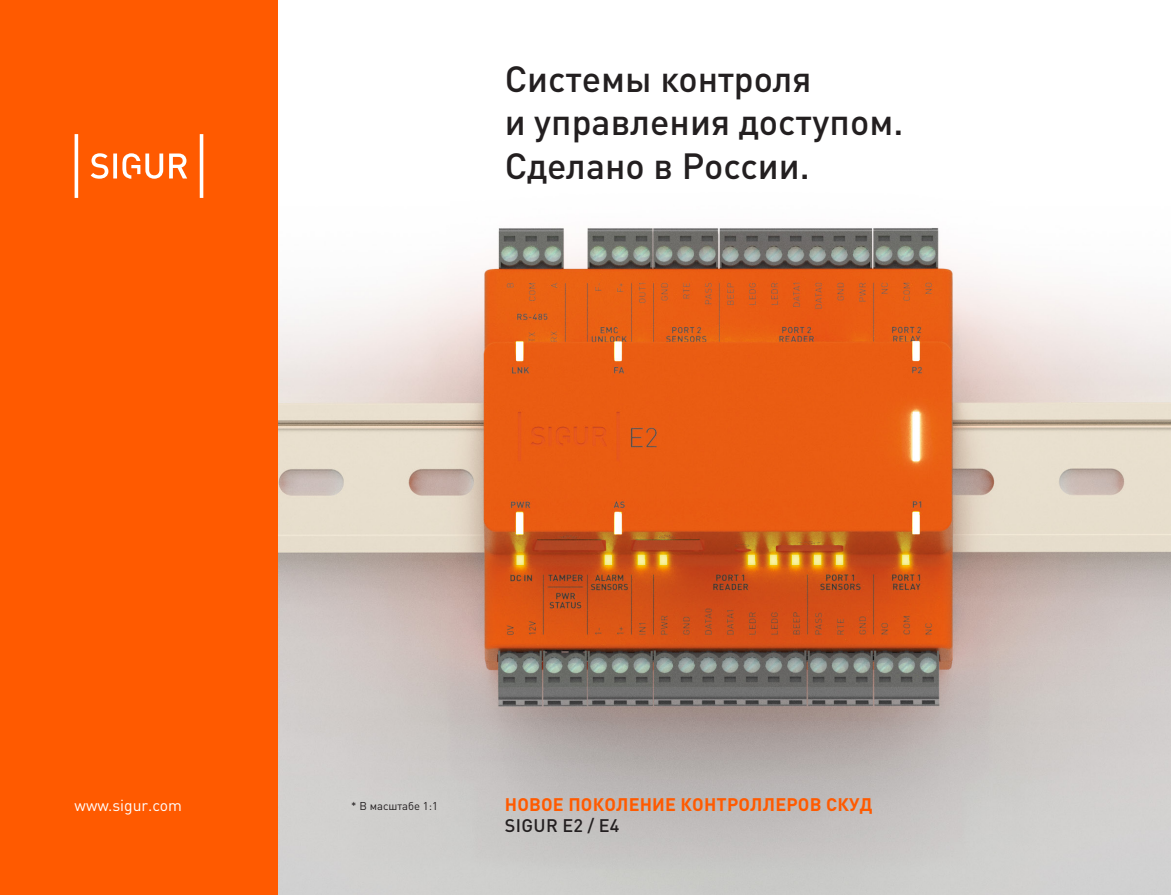
<style>
.page{position:relative;width:1171px;height:895px;background:#fff}
.page>*{position:absolute;margin:0;border:0;box-sizing:border-box;transform-origin:0 0}
.t1{font:500 36px/43.2px "DIN Pro";color:#231f20}
.t2{font:700 18px "DIN Pro";letter-spacing:.01em;color:#ff5a00}
.t3{font:500 18px "DIN Pro";letter-spacing:.02em;color:#231f20}
.t4{font:15.75px "DIN Pro";color:#fff}
.t5{font:11.25px "DIN Pro";color:#231f20}
</style>
<div class="page">
<img style="left:277px;top:0;width:894px;height:894px">
<div style="left:0;top:0;width:277px;height:894px;background:#ff5a00"></div>
<svg style="left:75px;top:134px;width:128px;height:64px"></svg>
<p class="t1" style="left:505px;top:56px;width:400px">Системы контроля<br>и управления доступом.<br>Сделано в России.</p>
<p class="t4" style="left:75px;top:794px;width:109px">www.sigur.com</p>
<p class="t5" style="left:351px;top:798px;width:88px">* В масштабе 1:1</p>
<p class="t2" style="left:505px;top:791px;width:369px">НОВОЕ ПОКОЛЕНИЕ КОНТРОЛЛЕРОВ СКУД</p>
<p class="t3" style="left:505px;top:813px;width:116px">SIGUR E2 / E4</p>
</div>
